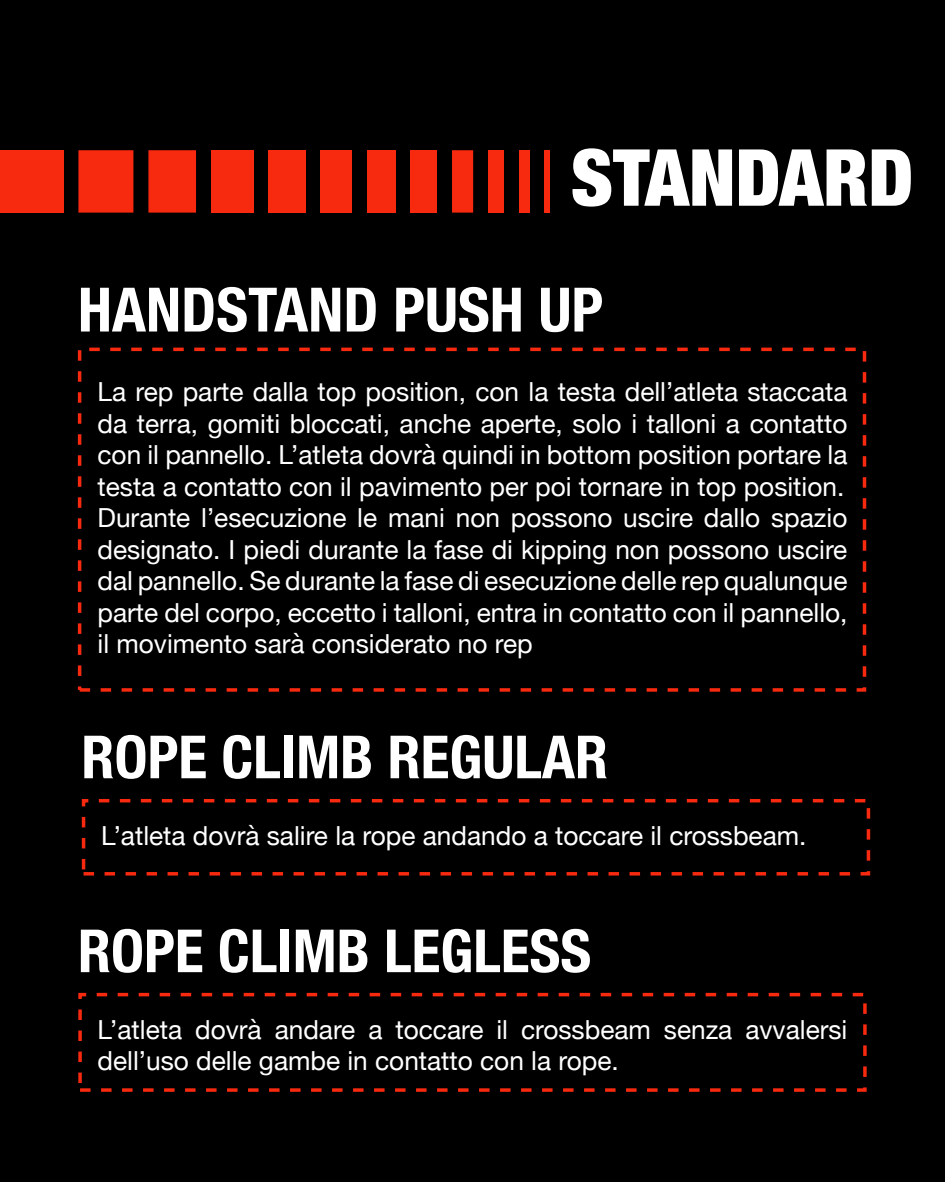
<style>
.page{position:relative;width:945px;height:1182px;background:#fff}
.page>*{position:absolute;margin:0;border:0;box-sizing:border-box;transform-origin:0 0}
.t1{font:900 condensed 78.75px "Helvetica Neue";color:#fff}
.t2{font:700 condensed 61.25px "Helvetica Neue";color:#fff}
.t3{font:700 condensed 59.5px "Helvetica Neue";color:#fff}
.t4{font:26.25px/31.5px "Helvetica Neue";color:#fff}
</style>
<div class="page">
<div style="left:0;top:0;width:945px;height:1181px;background:#000001"></div>
<div style="left:211px;top:150px;width:42px;height:62px;background:#f7290f"></div>
<div style="left:268px;top:150px;width:37px;height:62px;background:#f7290f"></div>
<div style="left:320px;top:150px;width:32px;height:62px;background:#f7290f"></div>
<div style="left:367px;top:150px;width:29px;height:62px;background:#f7290f"></div>
<div style="left:411px;top:150px;width:26px;height:62px;background:#f7290f"></div>
<div style="left:452px;top:150px;width:21px;height:62px;background:#f7290f"></div>
<div style="left:488px;top:150px;width:16px;height:62px;background:#f7290f"></div>
<div style="left:519px;top:150px;width:11px;height:62px;background:#f7290f"></div>
<div style="left:545px;top:150px;width:5px;height:62px;background:#f7290f"></div>
<div style="left:148px;top:150px;width:48px;height:62px;background:#f7290f"></div>
<div style="left:78px;top:150px;width:55px;height:62px;background:#f7290f"></div>
<div style="left:0;top:150px;width:63px;height:62px;background:#f7290f"></div>
<div style="left:78px;top:347px;width:788px;height:344px;border:4px dashed #f7290f"></div>
<div style="left:82px;top:798px;width:788px;height:77px;border:4px dashed #f7290f"></div>
<div style="left:78px;top:992px;width:789px;height:99px;border:4px dashed #f7290f"></div>
<h1 class="t1" style="left:571px;top:129px;width:344px">STANDARD</h1>
<h2 class="t2" style="left:78px;top:272px;width:527px">HANDSTAND PUSH UP</h2>
<p class="t4" style="left:98px;top:375px;width:752px">La rep parte dalla top position, con la testa dell’atleta staccata da terra, gomiti bloccati, anche aperte, solo i talloni a contatto con il pannello. L’atleta dovrà quindi in bottom position portare la testa a contatto con il pavimento per poi tornare in top position.<br>Durante l’esecuzione le mani non possono uscire dallo spazio designato. I piedi durante la fase di kipping non possono uscire dal pannello. Se durante la fase di esecuzione delle rep qualunque parte del corpo, eccetto i talloni, entra in contatto con il pannello, il movimento sarà considerato no rep</p>
<h3 class="t3" style="left:81px;top:721px;width:528px">ROPE CLIMB REGULAR</h3>
<p class="t4" style="left:101px;top:819px;width:707px">L’atleta dovrà salire la rope andando a toccare il crossbeam.</p>
<h3 class="t3" style="left:78px;top:914px;width:515px">ROPE CLIMB LEGLESS</h3>
<p class="t4" style="left:98px;top:1013px;width:751px">L’atleta dovrà andare a toccare il crossbeam senza avvalersi dell’uso delle gambe in contatto con la rope.</p>
</div>
